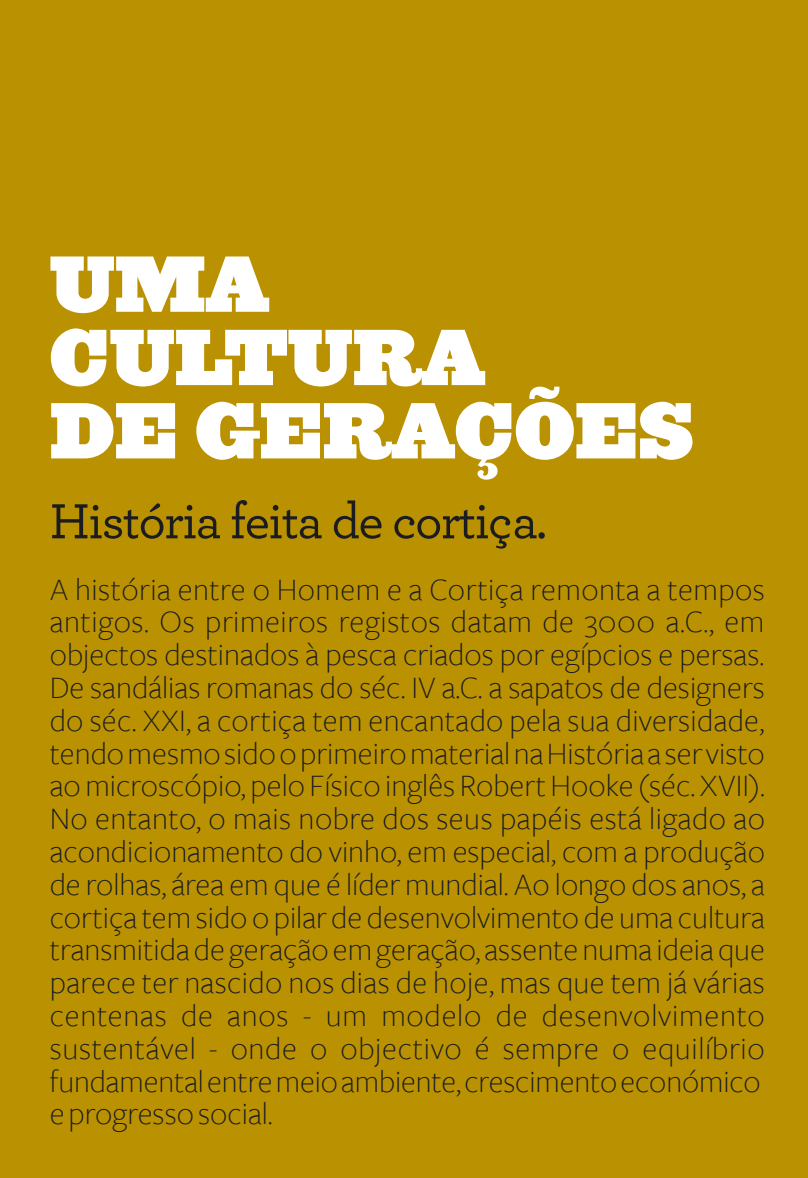
<style>
.page{position:relative;width:808px;height:1178px;background:#ba9100}
.page>*{position:absolute;margin:0;border:0;box-sizing:border-box;transform-origin:0 0}
.t1{font:73.2px/73.2px "Ziggurat HTF Black";color:#fff}
.t2{font:500 51.6px "Archer";letter-spacing:-.03em;color:#1b1c20}
.t3{font:300 32.4px/32.7px "Freight Sans";color:#1b1c20}
</style>
<div class="page">
<h1 class="t1" style="left:50px;top:249px;width:645px">UMA<br>CULTURA<br>DE GERAÇÕES</h1>
<h2 class="t2" style="left:50px;top:484px;width:499px">História feita de cortiça.</h2>
<p class="t3" style="left:50px;top:573px;width:717px">A história entre o Homem e a Cortiça remonta a tempos antigos. Os primeiros registos datam de 3000 a.C., em objectos destinados à pesca criados por egípcios e persas.<br>De sandálias romanas do séc. IV a.C. a sapatos de designers do séc. XXI, a cortiça tem encantado pela sua diversidade, tendo mesmo sido o primeiro material na História a ser visto ao microscópio, pelo Físico inglês Robert Hooke (séc. XVII).<br>No entanto, o mais nobre dos seus papéis está ligado ao acondicionamento do vinho, em especial, com a produção de rolhas, área em que é líder mundial. Ao longo dos anos, a cortiça tem sido o pilar de desenvolvimento de uma cultura transmitida de geração em geração, assente numa ideia que parece ter nascido nos dias de hoje, mas que tem já várias centenas de anos - um modelo de desenvolvimento sustentável - onde o objectivo é sempre o equilíbrio fundamental entre meio ambiente, crescimento económico e progresso social.</p>
</div>
